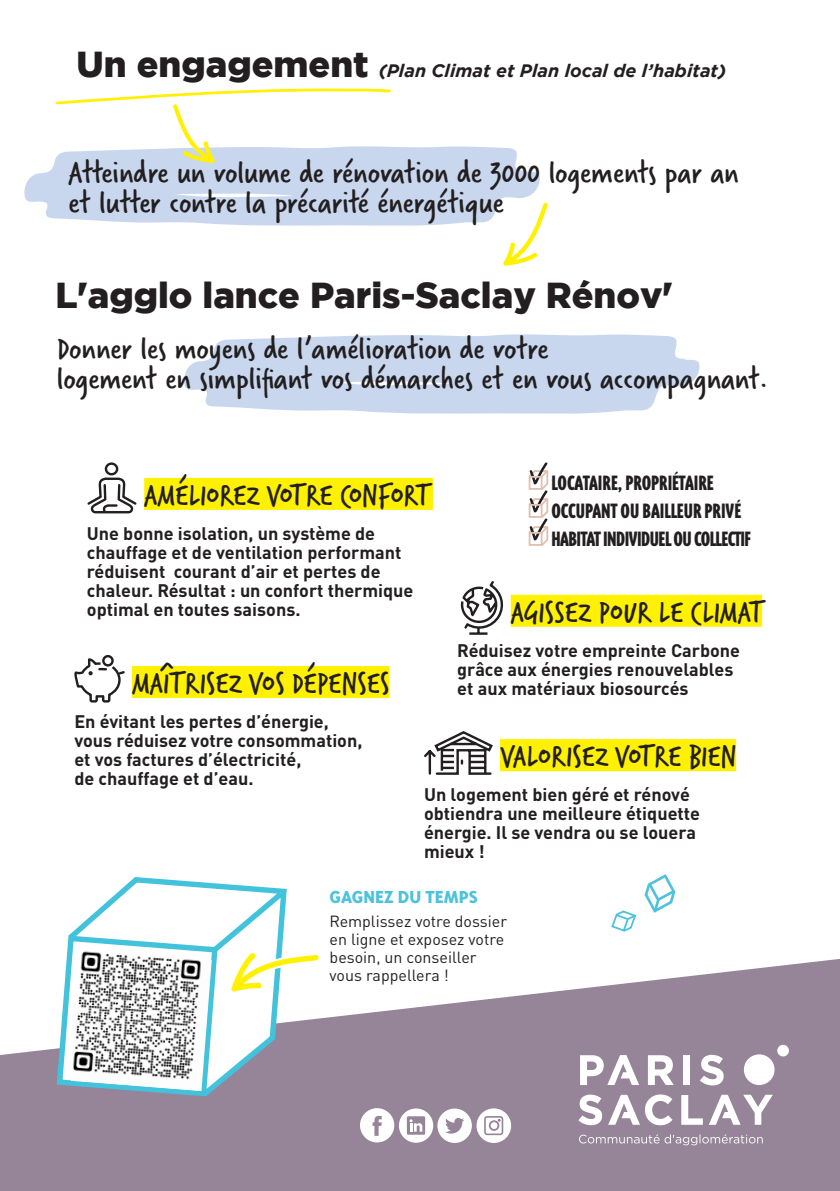
<style>
.page{position:relative;width:840px;height:1191px;background:#fff}
.page>*{position:absolute;margin:0;border:0;box-sizing:border-box;transform-origin:0 0}
.t1{font:900 36px "Gotham";color:#231f20}
.t2{font:34px/30px "Verveine";color:#231f20}
.t3{font:32px "Verveine";color:#231f20}
.t4{font:900 24px/28px "Triplex Cond Sans OT";letter-spacing:-.005em;color:#231f20}
.t5{font:800 20px "Triplex Sans OT";color:#4cc2dd}
.t6{font:700 18px/19px "DINOT";color:#231f20}
.t7{font:italic 700 18px "Gotham";color:#231f20}
.t8{font:16px/18px "DINOT";color:#231f20}
.s1{font-weight:900;font-style:normal;font-size:36px}
</style>
<div class="page">
<svg style="left:0;top:959px;width:839px;height:232px;fill:#968498"></svg>
<svg style="left:184px;top:334px;width:516px;height:80px;fill:#c8d7ee"></svg>
<svg style="left:24px;top:146px;width:516px;height:80px;fill:#c8d7ee"></svg>
<svg style="left:528px;top:462px;width:20px;height:84px"></svg>
<div style="left:144px;top:478px;width:288px;height:32px;background:#fff101"></div>
<svg style="left:87px;top:462px;width:50px;height:52px"></svg>
<svg style="left:54px;top:89px;width:339px;height:74px"></svg>
<div style="left:510px;top:595px;width:251px;height:32px;background:#fff101"></div>
<svg style="left:460px;top:581px;width:44px;height:54px"></svg>
<div style="left:499px;top:739px;width:236px;height:32px;background:#fff101"></div>
<svg style="left:424px;top:731px;width:69px;height:44px"></svg>
<div style="left:132px;top:666px;width:257px;height:32px;background:#fff101"></div>
<svg style="left:74px;top:655px;width:51px;height:48px"></svg>
<svg style="left:611px;top:910px;width:25px;height:21px"></svg>
<svg style="left:644px;top:874px;width:31px;height:38px"></svg>
<svg style="left:578px;top:1134px;width:184px;height:11px"></svg>
<div style="left:743px;top:1054px;width:31px;height:31px;background:#fff;border-radius:50%"></div>
<svg style="left:776px;top:1044px;width:12px;height:12px"></svg>
<svg style="left:647px;top:1055px;width:26px;height:30px"></svg>
<div style="left:683px;top:1055px;width:7px;height:30px;background:#fff"></div>
<svg style="left:699px;top:1054px;width:24px;height:31px"></svg>
<svg style="left:579px;top:1055px;width:59px;height:30px"></svg>
<svg style="left:578px;top:1094px;width:23px;height:31px"></svg>
<svg style="left:681px;top:1095px;width:21px;height:29px"></svg>
<svg style="left:608px;top:1094px;width:64px;height:31px"></svg>
<svg style="left:708px;top:1094px;width:64px;height:30px"></svg>
<svg style="left:54px;top:877px;width:237px;height:224px"></svg>
<svg style="left:227px;top:949px;width:94px;height:46px"></svg>
<svg style="left:502px;top:202px;width:46px;height:64px"></svg>
<img style="left:71px;top:950px;width:141px;height:141px">
<svg style="left:360px;top:1108px;width:151px;height:35px"></svg>
<p class="t7" style="left:77px;top:61px;width:650px"><span class="s1">Un engagement</span> (Plan Climat et Plan local de l’habitat)</p>
<h2 class="t2" style="left:68px;top:158px;width:671px">Atteindre un volume de rénovation de 3000 logements par an et lutter contre la précarité énergétique</h2>
<h1 class="t1" style="left:55px;top:275px;width:618px">L'agglo lance Paris-Saclay Rénov'</h1>
<h2 class="t2" style="left:57px;top:333px;width:712px">Donner les moyens de l’amélioration de votre<br>logement en simplifiant vos démarches et en vous accompagnant.</h2>
<h3 class="t4" style="left:551px;top:469px;width:201px">LOCATAIRE, PROPRIÉTAIRE<br>OCCUPANT OU BAILLEUR PRIVÉ<br>HABITAT INDIVIDUEL OU COLLECTIF</h3>
<h3 class="t3" style="left:144px;top:473px;width:290px">AMÉLIOREZ VOTRE CONFORT</h3>
<p class="t6" style="left:87px;top:523px;width:328px">Une bonne isolation, un système de chauffage et de ventilation performant réduisent courant d’air et pertes de chaleur. Résultat : un confort thermique optimal en toutes saisons.</p>
<h3 class="t3" style="left:510px;top:589px;width:257px">AGISSEZ POUR LE CLIMAT</h3>
<p class="t6" style="left:457px;top:640px;width:284px">Réduisez votre empreinte Carbone grâce aux énergies renouvelables et aux matériaux biosourcés</p>
<h3 class="t3" style="left:132px;top:661px;width:259px">MAÎTRISEZ VOS DÉPENSES</h3>
<p class="t6" style="left:74px;top:711px;width:289px">En évitant les pertes d’énergie, vous réduisez votre consommation, et vos factures d’électricité,<br>de chauffage et d’eau.</p>
<h3 class="t3" style="left:499px;top:734px;width:237px">VALORISEZ VOTRE BIEN</h3>
<p class="t6" style="left:424px;top:784px;width:277px">Un logement bien géré et rénové obtiendra une meilleure étiquette énergie. Il se vendra ou se louera mieux !</p>
<p class="t5" style="left:329px;top:885px;width:149px">GAGNEZ DU TEMPS</p>
<p class="t8" style="left:329px;top:911px;width:179px">Remplissez votre dossier en ligne et exposez votre besoin, un conseiller vous rappellera !</p>
</div>
